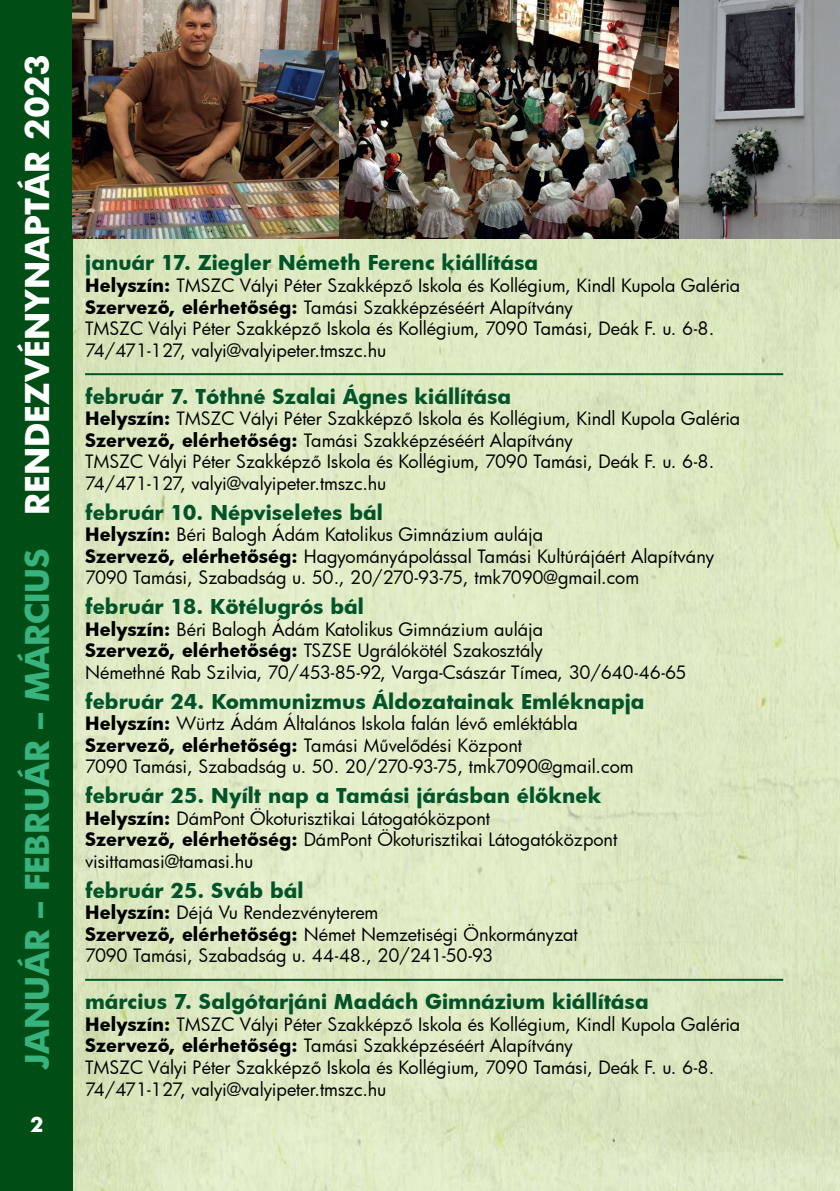
<style>
.page{position:relative;width:840px;height:1191px;background:#fff}
.page>*{position:absolute;margin:0;border:0;box-sizing:border-box;transform-origin:0 0}
.t1{font:700 32px "Futura";color:#38b37e}
.t2{font:700 32px "Futura";color:#fff}
.t3{font:700 20px "Futura";color:#005428}
.t4{font:700 20px "Futura";color:#fff}
.t5{font:18px/21.6px "Futura";color:#000}
.s1{font-weight:700}
</style>
<div class="page">
<img style="left:73px;top:238px;width:766px;height:953px">
<div style="left:0;top:0;width:73px;height:1191px;background:#004e16"></div>
<hr style="left:85px;top:373px;width:697px;height:2px;background:#005428">
<hr style="left:85px;top:978px;width:697px;height:2px;background:#005428">
<img style="left:73px;top:0;width:766px;height:238px">
<h1 class="t2" style="left:15px;top:514px;width:462px;rotate:-90deg">RENDEZVÉNYNAPTÁR 2023</h1>
<h1 class="t1" style="left:15px;top:1069px;width:522px;rotate:-90deg">JANUÁR – FEBRUÁR – MÁRCIUS</h1>
<p class="t4" style="left:30px;top:1111px;width:15px">2</p>
<p class="t3" style="left:85px;top:249px;width:454px">január 17. Ziegler Németh Ferenc kiállítása</p>
<p class="t5" style="left:85px;top:274px;width:656px"><span class="s1">Helyszín:</span> TMSZC Vályi Péter Szakképző Iskola és Kollégium, Kindl Kupola Galéria <span class="s1">Szervező, elérhetőség:</span> Tamási Szakképzéséért Alapítvány<br>TMSZC Vályi Péter Szakképző Iskola és Kollégium, 7090 Tamási, Deák F. u. 6-8.<br>74/471-127, valyi@valyipeter.tmszc.hu</p>
<p class="t3" style="left:85px;top:382px;width:427px">február 7. Tóthné Szalai Ágnes kiállítása</p>
<p class="t5" style="left:85px;top:407px;width:656px"><span class="s1">Helyszín:</span> TMSZC Vályi Péter Szakképző Iskola és Kollégium, Kindl Kupola Galéria <span class="s1">Szervező, elérhetőség:</span> Tamási Szakképzéséért Alapítvány<br>TMSZC Vályi Péter Szakképző Iskola és Kollégium, 7090 Tamási, Deák F. u. 6-8.<br>74/471-127, valyi@valyipeter.tmszc.hu</p>
<p class="t3" style="left:85px;top:498px;width:299px">február 10. Népviseletes bál</p>
<p class="t5" style="left:85px;top:523px;width:630px"><span class="s1">Helyszín:</span> Béri Balogh Ádám Katolikus Gimnázium aulája<br><span class="s1">Szervező, elérhetőség:</span> Hagyományápolással Tamási Kultúrájáért Alapítvány<br>7090 Tamási, Szabadság u. 50., 20/270-93-75, tmk7090@gmail.com</p>
<p class="t3" style="left:85px;top:592px;width:280px">február 18. Kötélugrós bál</p>
<p class="t5" style="left:85px;top:618px;width:602px"><span class="s1">Helyszín:</span> Béri Balogh Ádám Katolikus Gimnázium aulája<br><span class="s1">Szervező, elérhetőség:</span> TSZSE Ugrálókötél Szakosztály<br>Némethné Rab Szilvia, 70/453-85-92, Varga-Császár Tímea, 30/640-46-65</p>
<p class="t3" style="left:85px;top:687px;width:560px">február 24. Kommunizmus Áldozatainak Emléknapja</p>
<p class="t5" style="left:85px;top:712px;width:549px"><span class="s1">Helyszín:</span> Würtz Ádám Általános Iskola falán lévő emléktábla<br><span class="s1">Szervező, elérhetőség:</span> Tamási Művelődési Központ<br>7090 Tamási, Szabadság u. 50. 20/270-93-75, tmk7090@gmail.com</p>
<p class="t3" style="left:85px;top:781px;width:517px">február 25. Nyílt nap a Tamási járásban élőknek</p>
<p class="t5" style="left:85px;top:807px;width:533px"><span class="s1">Helyszín:</span> DámPont Ökoturisztikai Látogatóközpont<br><span class="s1">Szervező, elérhetőség:</span> DámPont Ökoturisztikai Látogatóközpont visittamasi@tamasi.hu</p>
<p class="t3" style="left:85px;top:876px;width:220px">február 25. Sváb bál</p>
<p class="t5" style="left:85px;top:901px;width:494px"><span class="s1">Helyszín:</span> Déjá Vu Rendezvényterem<br><span class="s1">Szervező, elérhetőség:</span> Német Nemzetiségi Önkormányzat<br>7090 Tamási, Szabadság u. 44-48., 20/241-50-93</p>
<p class="t3" style="left:85px;top:987px;width:564px">március 7. Salgótarjáni Madách Gimnázium kiállítása</p>
<p class="t5" style="left:85px;top:1013px;width:656px"><span class="s1">Helyszín:</span> TMSZC Vályi Péter Szakképző Iskola és Kollégium, Kindl Kupola Galéria <span class="s1">Szervező, elérhetőség:</span> Tamási Szakképzéséért Alapítvány<br>TMSZC Vályi Péter Szakképző Iskola és Kollégium, 7090 Tamási, Deák F. u. 6-8.<br>74/471-127, valyi@valyipeter.tmszc.hu</p>
</div>
